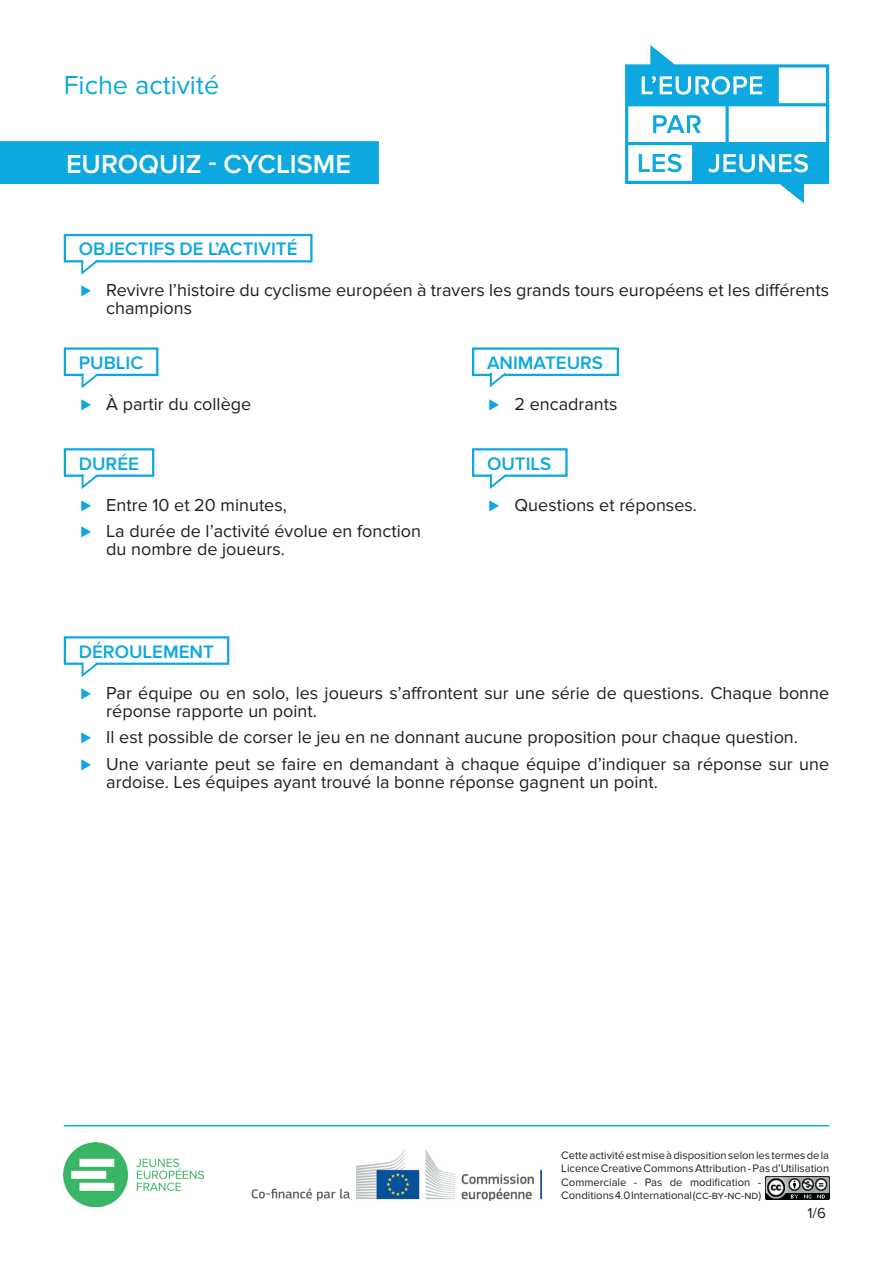
<style>
.page{position:relative;width:893px;height:1263px;background:#fff}
.page>*{position:absolute;margin:0;border:0;box-sizing:border-box;transform-origin:0 0}
.t1{font:600 27px "Proxima Nova";color:#fff}
.t2{font:27px "Proxima Nova";color:#0ca8df}
.t3{font:600 18.75px "Proxima Nova";color:#0ca8df}
.t4{font:18px/18px "Proxima Nova";color:#231f20}
.t5{font:15px "Proxima Nova";color:#231f20}
.t6{font:11.25px/13.5px "Proxima Nova";color:#231f20}
.s1{color:#0ca8df}
</style>
<div class="page">
<img style="left:357px;top:1150px;width:185px;height:51px">
<svg style="left:252px;top:1188px;width:98px;height:13px"></svg>
<img style="left:64px;top:1142px;width:139px;height:64px">
<hr style="left:64px;top:1125px;width:765px;height:1px;background:#0ca8df">
<img style="left:765px;top:1177px;width:64px;height:22px">
<div style="left:64px;top:234px;width:249px;height:28px;border:2px solid #0ca8df"></div>
<svg style="left:81px;top:260px;width:16px;height:15px"></svg>
<div style="left:64px;top:347px;width:94px;height:29px;border:2px solid #0ca8df"></div>
<svg style="left:82px;top:373px;width:15px;height:15px"></svg>
<div style="left:64px;top:448px;width:90px;height:29px;border:2px solid #0ca8df"></div>
<svg style="left:82px;top:474px;width:15px;height:15px"></svg>
<div style="left:472px;top:347px;width:147px;height:29px;border:2px solid #0ca8df"></div>
<svg style="left:490px;top:372px;width:16px;height:15px"></svg>
<div style="left:472px;top:448px;width:96px;height:29px;border:2px solid #0ca8df"></div>
<svg style="left:490px;top:474px;width:16px;height:15px"></svg>
<div style="left:64px;top:636px;width:165px;height:29px;border:2px solid #0ca8df"></div>
<svg style="left:82px;top:662px;width:15px;height:15px"></svg>
<svg style="left:625px;top:45px;width:204px;height:158px"></svg>
<div style="left:1px;top:142px;width:377px;height:41px;background:#0ca8df"></div>
<div style="left:0;top:141px;width:379px;height:43px;border:2px solid #0ca8df"></div>
<h1 class="t2" style="left:64px;top:70px;width:157px">Fiche activité</h1>
<h1 class="t1" style="left:66px;top:150px;width:287px">EUROQUIZ - CYCLISME</h1>
<p class="t3" style="left:79px;top:239px;width:220px">OBJECTIFS DE L’ACTIVITÉ</p>
<p class="t4" style="left:106px;top:281px;width:724px;text-indent:-26px"><span class="s1">⊲</span> Revivre l’histoire du cyclisme européen à travers les grands tours européens et les différents champions</p>
<p class="t3" style="left:79px;top:352px;width:66px">PUBLIC</p>
<p class="t3" style="left:487px;top:352px;width:118px">ANIMATEURS</p>
<p class="t4" style="left:80px;top:395px;width:172px"><span class="s1">⊲</span> À partir du collège</p>
<p class="t4" style="left:489px;top:395px;width:130px"><span class="s1">⊲</span> 2 encadrants</p>
<p class="t3" style="left:79px;top:453px;width:62px">DURÉE</p>
<p class="t3" style="left:487px;top:453px;width:66px">OUTILS</p>
<p class="t4" style="left:80px;top:491px;width:342px;line-height:26.5px"><span class="s1">⊲</span> Entre 10 et 20 minutes,<br><span class="s1">⊲</span> La durée de l’activité évolue en fonction</p>
<p class="t4" style="left:106px;top:540px;width:180px">du nombre de joueurs.</p>
<p class="t4" style="left:489px;top:496px;width:210px"><span class="s1">⊲</span> Questions et réponses.</p>
<p class="t3" style="left:79px;top:641px;width:137px">DÉROULEMENT</p>
<p class="t4" style="left:106px;top:684px;width:724px;text-indent:-26px"><span class="s1">⊲</span> Par équipe ou en solo, les joueurs s’affrontent sur une série de questions. Chaque bonne réponse rapporte un point.</p>
<p class="t4" style="left:80px;top:724px;width:750px;line-height:26.5px"><span class="s1">⊲</span> Il est possible de corser le jeu en ne donnant aucune proposition pour chaque question.<br><span class="s1">⊲</span> Une variante peut se faire en demandant à chaque équipe d’indiquer sa réponse sur une</p>
<p class="t4" style="left:106px;top:773px;width:553px">ardoise. Les équipes ayant trouvé la bonne réponse gagnent un point.</p>
<p class="t6" style="left:561px;top:1148px;width:269px">Cette activité est mise à disposition selon les termes de la Licence Creative Commons Attribution - Pas d’Utilisation Commerciale - Pas de modification -<br>Conditions 4.0 International (CC-BY-NC-ND)</p>
<p class="t5" style="left:807px;top:1205px;width:20px">1/6</p>
</div>
